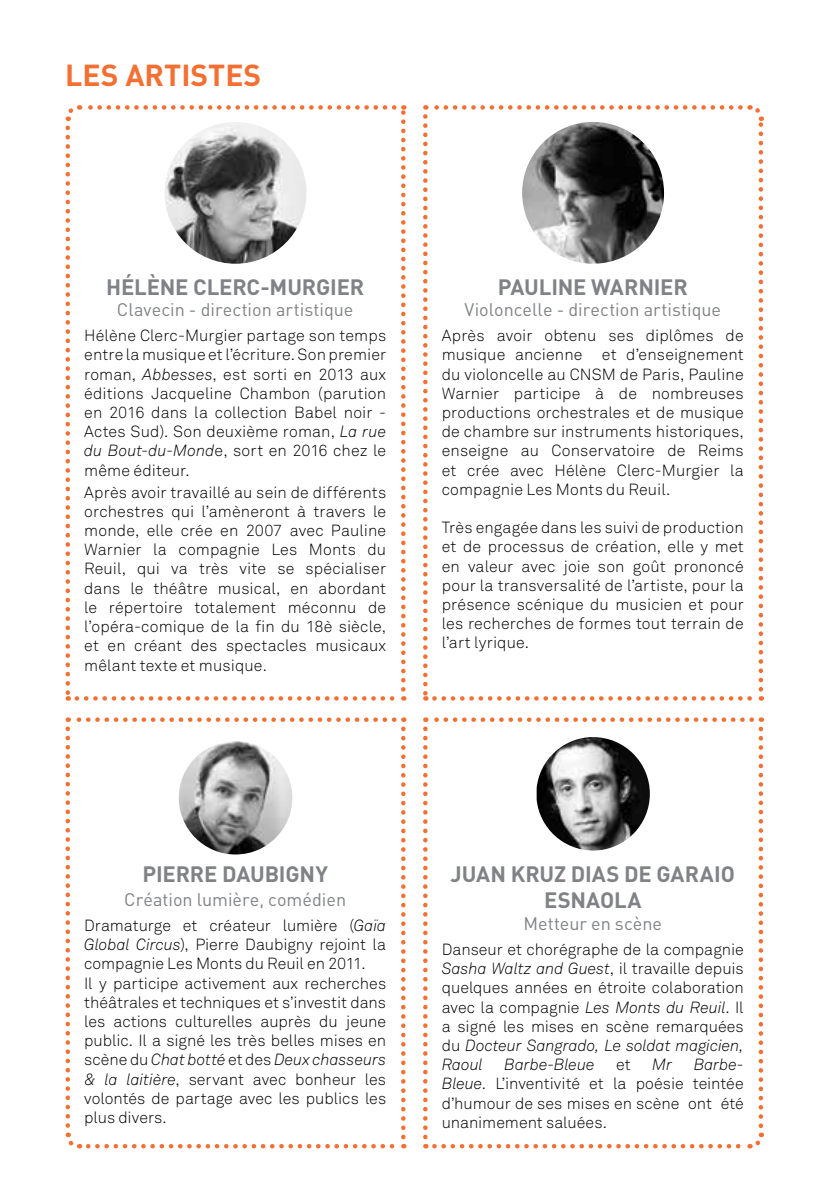
<style>
.page{position:relative;width:840px;height:1191px;background:#fff}
.page>*{position:absolute;margin:0;border:0;box-sizing:border-box;transform-origin:0 0}
.t1{font:700 30px "DIN";color:#f37032}
.t2{font:700 22px/26.4px "DIN";letter-spacing:-.01em;color:#808285}
.t3{font:18px "DIN";color:#808285}
.t4{font:300 16px/19.2px "Akkurat";color:#000;text-align:justify}
.t5{font:italic 300 16px "Akkurat";letter-spacing:-.005em;color:#000}
.s1{font-style:italic}
</style>
<div class="page">
<svg style="left:423px;top:116px;width:4px;height:584px"></svg>
<svg style="left:434px;top:696px;width:327px;height:4px"></svg>
<svg style="left:747px;top:105px;width:16px;height:584px"></svg>
<svg style="left:425px;top:105px;width:315px;height:5px"></svg>
<svg style="left:423px;top:728px;width:4px;height:420px"></svg>
<svg style="left:434px;top:1132px;width:330px;height:17px"></svg>
<svg style="left:758px;top:717px;width:4px;height:408px"></svg>
<svg style="left:425px;top:717px;width:326px;height:5px"></svg>
<svg style="left:65px;top:128px;width:5px;height:572px"></svg>
<svg style="left:77px;top:696px;width:327px;height:4px"></svg>
<svg style="left:401px;top:105px;width:4px;height:584px"></svg>
<svg style="left:65px;top:105px;width:329px;height:16px"></svg>
<svg style="left:65px;top:728px;width:15px;height:421px"></svg>
<svg style="left:88px;top:1144px;width:316px;height:4px"></svg>
<svg style="left:401px;top:717px;width:4px;height:420px"></svg>
<svg style="left:68px;top:717px;width:326px;height:5px"></svg>
<img style="left:522px;top:122px;width:141px;height:142px;border-radius:71px">
<img style="left:536px;top:737px;width:113px;height:113px">
<img style="left:164px;top:122px;width:142px;height:142px;border-radius:71px">
<img style="left:179px;top:741px;width:113px;height:113px;border-radius:57px">
<h1 class="t1" style="left:65px;top:56px;width:195px">LES ARTISTES</h1>
<h2 class="t2" style="left:106px;top:272px;width:127px">HÉLÈNE CLERC</h2>
<h2 class="t2" style="left:260px;top:272px;width:24px">-MURGIER</h2>
<p class="t3" style="left:117px;top:298px;width:238px">Clavecin - direction artistique</p>
<p class="t4" style="left:84px;top:326px;width:303px">Hélène Clerc-Murgier partage son temps entre la musique et l’écriture. Son premier roman, <span class="s1">Abbesses</span>, est sorti en 2013 aux éditions Jacqueline Chambon (parution en 2016 dans la collection Babel noir - Actes Sud). Son deuxième roman, <span class="s1">La rue du Bout-du-Mond</span>e, sort en 2016 chez le même éditeur.</p>
<p class="t4" style="left:84px;top:482px;width:303px">Après avoir travaillé au sein de différents orchestres qui l’amèneront à travers le monde, elle crée en 2007 avec Pauline Warnier la compagnie Les Monts du Reuil, qui va très vite se spécialiser dans le théâtre musical, en abordant le répertoire totalement méconnu de l’opéra-comique de la fin du 18è siècle, et en créant des spectacles musicaux mêlant texte et musique.</p>
<h2 class="t2" style="left:497px;top:272px;width:14px">PAU</h2>
<h2 class="t2" style="left:538px;top:272px;width:127px">LINE WARNIER</h2>
<p class="t3" style="left:464px;top:298px;width:258px">Violoncelle - direction artistique</p>
<p class="t4" style="left:441px;top:326px;width:303px">Après avoir obtenu ses diplômes de musique ancienne et d’enseignement du violoncelle au CNSM de Paris, Pauline Warnier participe à de nombreuses productions orchestrales et de musique de chambre sur instruments historiques, enseigne au Conservatoire de Reims et crée avec Hélène Clerc-Murgier la compagnie Les Monts du Reuil.</p>
<p class="t4" style="left:441px;top:518px;width:303px">Très engagée dans les suivi de production et de processus de création, elle y met en valeur avec joie son goût prononcé pour la transversalité de l’artiste, pour la présence scénique du musicien et pour les recherches de formes tout terrain de l’art lyrique.</p>
<h2 class="t2" style="left:142px;top:860px;width:14px">PIERRE</h2>
<h2 class="t2" style="left:222px;top:860px;width:107px">DAUBIGNY</h2>
<p class="t3" style="left:124px;top:888px;width:223px">Création lumière, comédien</p>
<p class="t4" style="left:84px;top:915px;width:303px;text-align:left">Dramaturge et créateur lumière (<span class="s1">Gaïa Global Circus</span>), Pierre Daubigny rejoint la compagnie Les Monts du Reuil en 2011.<br>Il y participe activement aux recherches théâtrales et techniques et s’investit dans les actions culturelles auprès du jeune public. Il a signé les très belles mises en scène du <span class="s1">Chat botté</span> et des <span class="s1">Deux chasseurs &amp; la laitière</span>, servant avec bonheur les volontés de partage avec les publics les plus divers.</p>
<h2 class="t2" style="left:543px;top:860px;width:127px;text-indent:-93px">JUAN KRUZ DIAS DEGARAIO<br>ESNAO LA</h2>
<p class="t3" style="left:523px;top:912px;width:140px">Metteur en scène</p>
<p class="t4" style="left:441px;top:939px;width:303px">Danseur et chorégraphe de la compagnie <span class="s1">Sasha Waltz and Guest</span>, il travaille depuis quelques années en étroite colaboration avec la compagnie <span class="s1">Les Monts du Reuil</span>. Il a signé les mises en scène remarquées du <span class="s1">Docteur Sangrado, Le soldat magicien, Raoul</span></p>
<p class="t4" style="left:441px;top:1054px;width:303px;text-indent:252px"><span class="s1">Barbe-Bleue</span>. L’inventivité et la poésie teintée d’humour de ses mises en scène ont été unanimement saluées.</p>
<p class="t5" style="left:504px;top:1054px;width:92px">Barbe-Bleue</p>
<p class="t4" style="left:615px;top:1054px;width:16px">et</p>
<p class="t5" style="left:652px;top:1054px;width:22px">Mr</p>
</div>
